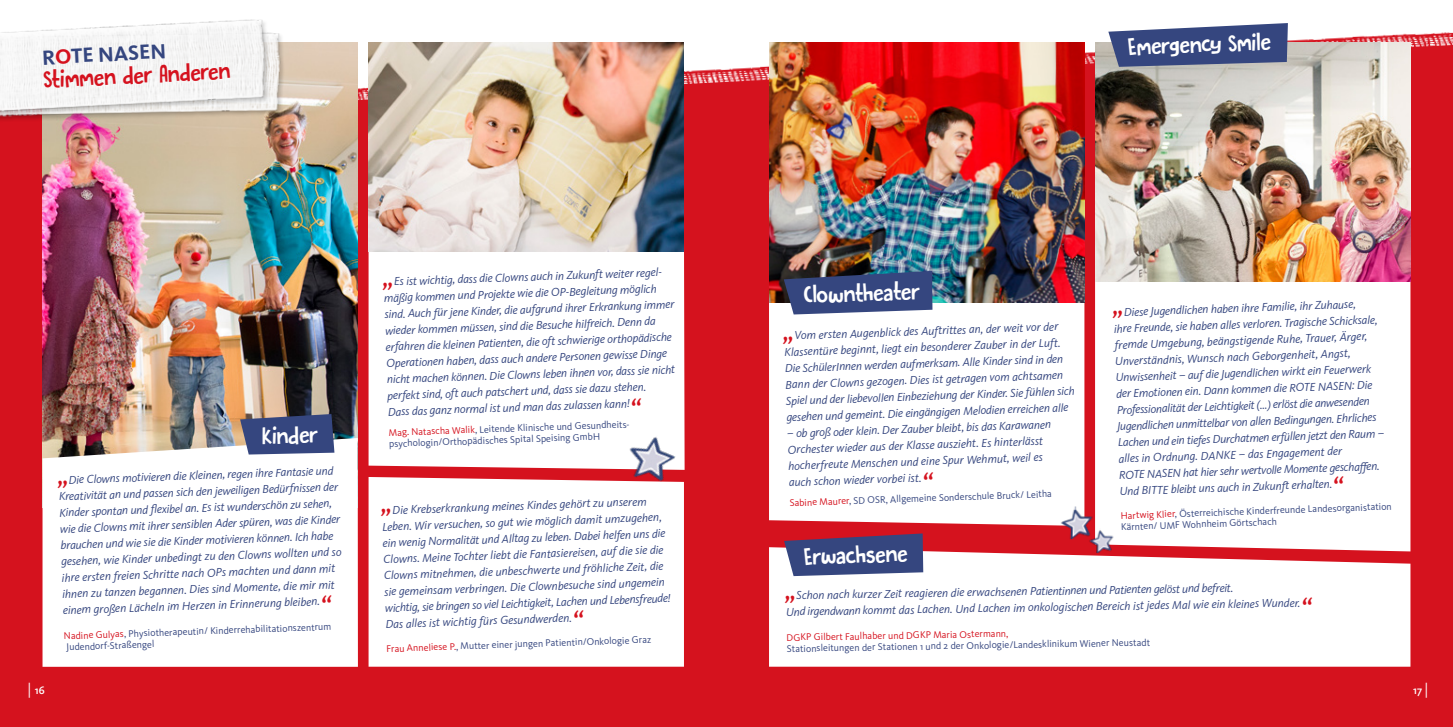
<style>
.page{position:relative;width:1453px;height:727px;background:#fff}
.page>*{position:absolute;margin:0;border:0;box-sizing:border-box;transform-origin:0 0}
.t1{font:21.25px "DK Butterfly Ball";color:#fff}
.t2{font:21.25px "DK Butterfly Ball";color:#d5121e}
.t3{font:700 21.25px "Kievit Pro";color:#35467f}
.t4{font:italic 11.88px/16.2px "Kievit Pro";color:#35467f}
.t5{font:500 11.25px "Kievit Pro";color:#fff}
.t6{font:10px/11.2px "Kievit Pro";color:#35467f}
.t7{font:10px "Kievit Pro";color:#d5121e}
.s1{color:#d5121e}
.s2{font-family:"Minion Pro";font-weight:400;font-size:15px}
</style>
<div class="page">
<img style="left:286px;top:32px;width:1167px;height:17px">
<div style="left:0;top:49px;width:1453px;height:677px;background:#d5121e"></div>
<img style="left:43px;top:43px;width:315px;height:395px">
<img style="left:0;top:33px;width:286px;height:89px">
<img style="left:0;top:19px;width:273px;height:99px">
<svg style="left:369px;top:252px;width:315px;height:217px"></svg>
<img style="left:369px;top:43px;width:315px;height:209px">
<svg style="left:43px;top:438px;width:315px;height:228px"></svg>
<svg style="left:369px;top:477px;width:315px;height:189px"></svg>
<svg style="left:769px;top:302px;width:315px;height:223px"></svg>
<img style="left:769px;top:43px;width:315px;height:259px">
<svg style="left:784px;top:271px;width:148px;height:43px;background:#3f4e7e"></svg>
<svg style="left:1095px;top:282px;width:315px;height:265px"></svg>
<svg style="left:769px;top:547px;width:641px;height:119px"></svg>
<img style="left:1095px;top:43px;width:315px;height:239px">
<svg style="left:1108px;top:23px;width:180px;height:44px;background:#556290"></svg>
<img style="left:618px;top:426px;width:72px;height:67px">
<svg style="left:784px;top:533px;width:139px;height:43px;background:#524d7d"></svg>
<svg style="left:240px;top:414px;width:94px;height:40px;background:#465280"></svg>
<img style="left:1059px;top:505px;width:40px;height:35px">
<img style="left:1087px;top:527px;width:31px;height:26px">
<svg style="left:383px;top:282px;width:9px;height:8px"></svg>
<svg style="left:632px;top:397px;width:9px;height:8px"></svg>
<svg style="left:783px;top:336px;width:9px;height:8px"></svg>
<svg style="left:924px;top:471px;width:9px;height:8px"></svg>
<svg style="left:58px;top:480px;width:9px;height:8px"></svg>
<svg style="left:322px;top:595px;width:10px;height:8px"></svg>
<svg style="left:1112px;top:310px;width:10px;height:8px"></svg>
<svg style="left:1334px;top:475px;width:10px;height:8px"></svg>
<svg style="left:785px;top:595px;width:9px;height:8px"></svg>
<svg style="left:1303px;top:597px;width:9px;height:7px"></svg>
<svg style="left:381px;top:508px;width:9px;height:8px"></svg>
<svg style="left:574px;top:609px;width:10px;height:8px"></svg>
<h1 class="t3" style="left:42px;top:45px;width:126px;rotate:-3deg">R<span class="s1">O</span>TE NASEN</h1>
<h1 class="t2" style="left:43px;top:65px;width:189px;rotate:-3deg">Stimmen der Anderen</h1>
<h1 class="t1" style="left:261px;top:421px;width:58px;rotate:-2deg">Kinder</h1>
<p class="t4" style="left:58px;top:472px;width:282px;text-indent:10px;rotate:-2deg">Die Clowns motivieren die Kleinen, regen ihre Fantasie und Kreativität an und passen sich den jeweiligen Bedürfnissen der Kinder spontan und fl exibel an. Es ist wunderschön zu sehen, wie die Clowns mit ihrer sensiblen Ader spüren, was die Kinder brauchen und wie sie die Kinder motivieren können. Ich habe gesehen, wie Kinder unbedingt zu den Clowns wollten und so ihre ersten freien Schritte nach OPs machten und dann mit ihnen zu tanzen begannen. Dies sind Momente, die mir mit einem großen Lächeln im Herzen in Erinnerung bleiben.</p>
<p class="t6" style="left:64px;top:630px;width:269px;rotate:-2deg"><span class="s1">Nadine Gulyas</span>, Physiotherapeutin/ Kinderrehabilitationszentrum<br>Judendorf-Straßengel</p>
<p class="t4" style="left:383px;top:273px;width:291px;text-indent:10px;rotate:-2deg">Es ist wichtig, dass die Clowns auch in Zukunft weiter regel&shy;mäßig kommen und Projekte wie die OP-Begleitung möglich sind. Auch für jene Kinder, die aufgrund ihrer Erkrankung immer wieder kommen müssen, sind die Besuche hilfreich. Denn da erfahren die kleinen Patienten, die oft schwierige orthopädische Operationen haben, dass auch andere Personen gewisse Dinge nicht machen können. Die Clowns leben ihnen vor, dass sie nicht perfekt sind, oft auch patschert und, dass sie dazu stehen.<br>Dass das ganz normal ist und man das zulassen kann!</p>
<p class="t6" style="left:389px;top:426px;width:244px;rotate:-2deg"><span class="s1">Mag. Natascha Walik</span>, Leitende Klinische und Gesundheits&shy;psychologin/Orthopädisches Spital Speising GmbH</p>
<p class="t4" style="left:381px;top:502px;width:287px;text-indent:11px;rotate:-2deg">Die Krebserkrankung meines Kindes gehört zu unserem Leben. Wir versuchen, so gut wie möglich damit umzugehen, ein wenig Normalität und Alltag zu leben. Dabei helfen uns die Clowns. Meine Tochter liebt die Fantasiereisen, auf die sie die Clowns mitnehmen, die unbeschwerte und fröhliche Zeit, die sie gemeinsam verbringen. Die Clownbesuche sind ungemein wichtig, sie bringen so viel Leichtigkeit, Lachen und Lebensfreude!<br>Das alles ist wichtig fürs Gesundwerden.</p>
<p class="t6" style="left:386px;top:642px;width:266px;rotate:-2deg"><span class="s1">Frau Anneliese P.</span>, Mutter einer jungen Patientin/Onkologie Graz</p>
<h1 class="t1" style="left:1127px;top:31px;width:145px;rotate:-2deg">Emergency Smile</h1>
<h1 class="t1" style="left:803px;top:280px;width:118px;rotate:-2deg">Clowntheater</h1>
<p class="t4" style="left:783px;top:327px;width:290px;text-indent:11px;rotate:-2deg">Vom ersten Augenblick des Auftrittes an, der weit vor der Klassentüre beginnt, liegt ein besonderer Zauber in der Luft.<br>Die SchülerInnen werden aufmerksam. Alle Kinder sind in den Bann der Clowns gezogen. Dies ist getragen vom achtsamen Spiel und der liebevollen Einbeziehung der Kinder. Sie fühlen sich gesehen und gemeint. Die eingängigen Melodien erreichen alle</p>
<p class="t4" style="left:787px;top:425px;width:265px;rotate:-2deg">– ob groß oder klein. Der Zauber bleibt, bis das Karawanen Orchester wieder aus der Klasse auszieht. Es hinterlässt hocherfreute Menschen und eine Spur Wehmut, weil es auch schon wieder vorbei ist.</p>
<p class="t6" style="left:789px;top:497px;width:264px;rotate:-2deg"><span class="s1">Sabine Maurer</span>, SD OSR, Allgemeine Sonderschule Bruck/ Leitha</p>
<p class="t4" style="left:1113px;top:304px;width:268px;text-indent:10px;rotate:-2deg">Diese Jugendlichen haben ihre Familie, ihr Zuhause,<br>ihre Freunde, sie haben alles verloren. Tragische Schicksale, fremde Umgebung, beängstigende Ruhe, Trauer, Ärger, Unverständnis, Wunsch nach Geborgenheit, Angst, Unwissenheit – auf die Jugendlichen wirkt ein Feuerwerk der Emotionen ein. Dann kommen die ROTE NASEN: Die Professionalität der Leichtigkeit (…) erlöst die anwesenden Jugendlichen unmittelbar von allen Bedingungen. Ehrliches Lachen und ein tiefes Durchatmen erfüllen jetzt den Raum – alles in Ordnung. DANKE – das Engagement der<br>ROTE NASEN hat hier sehr wertvolle Momente geschaff en.<br>Und BITTE bleibt uns auch in Zukunft erhalten.</p>
<p class="t6" style="left:1120px;top:510px;width:273px;rotate:-2deg"><span class="s1">Hartwig Klier</span>, Österreichische Kinderfreunde Landesorganistation<br>Kärnten/ UMF Wohnheim Görtschach</p>
<h1 class="t1" style="left:803px;top:541px;width:105px;rotate:-2deg">Erwachsene</h1>
<p class="t4" style="left:786px;top:587px;width:516px;text-indent:11px;rotate:-1deg">Schon nach kurzer Zeit reagieren die erwachsenen Patientinnen und Patienten gelöst und befreit.<br>Und irgendwann kommt das Lachen. Und Lachen im onkologischen Bereich ist jedes Mal wie ein kleines Wunder.</p>
<p class="t7" style="left:786px;top:631px;width:223px;rotate:-1deg">DGKP Gilbert Faulhaber und DGKP Maria Ostermann,</p>
<p class="t6" style="left:787px;top:642px;width:365px;rotate:-1deg">Stationsleitungen der Stationen 1 und 2 der Onkologie/Landesklinikum Wiener Neustadt</p>
<p class="t5" style="left:27px;top:683px;width:19px"><span class="s2">|</span> 16</p>
<p class="t5" style="left:1413px;top:683px;width:17px">17 <span class="s2">|</span></p>
</div>
